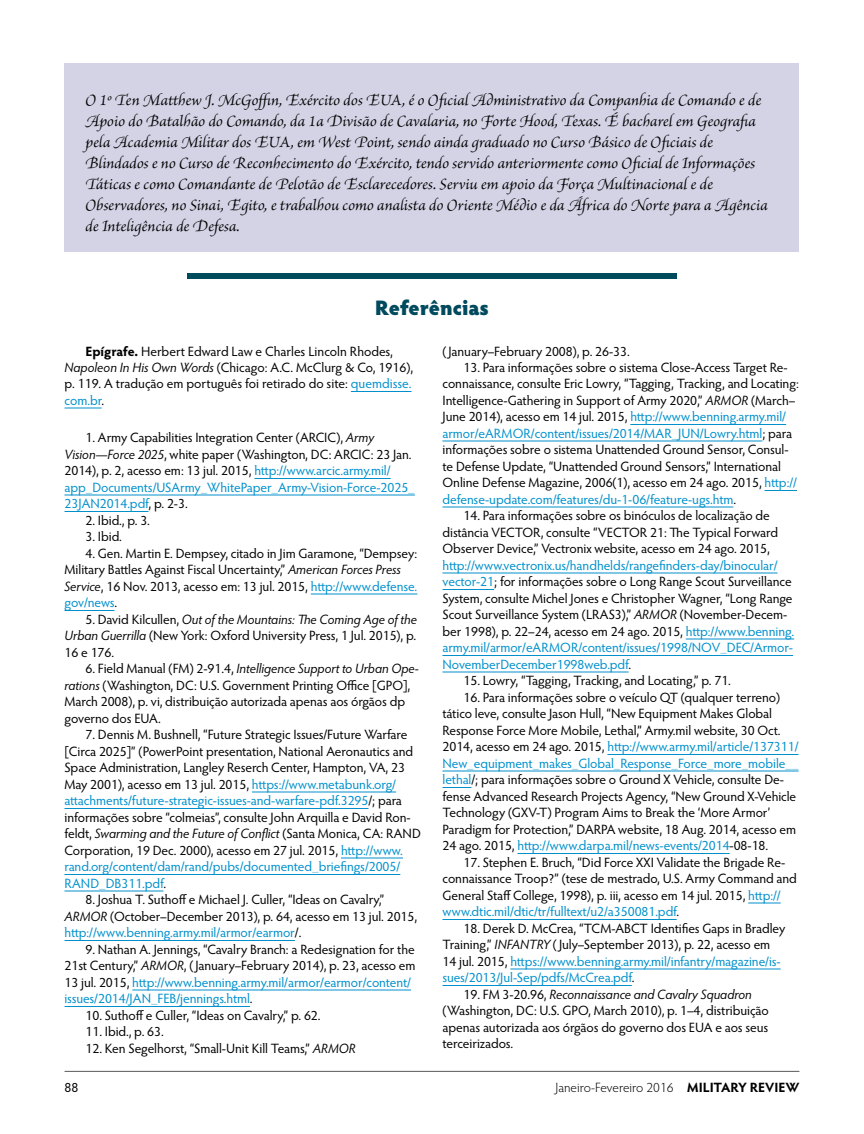
<style>
.page{position:relative;width:864px;height:1134px;background:#fff}
.page>*{position:absolute;margin:0;border:0;box-sizing:border-box;transform-origin:0 0}
.t1{font:900 21px "Hypatia Sans Pro";letter-spacing:-.01em;color:#004a5d}
.t2{font:italic 16.5px/21px "Brioso Pro";color:#000}
.t3{font:13.5px/16.5px "Hypatia Sans Pro";letter-spacing:-.005em;color:#000}
.t4{font:300 13.5px "Hypatia Sans Pro";color:#000}
.s1{font-weight:700}
.s2{font-style:italic}
.s3{color:#0090cc}
</style>
<div class="page">
<hr style="left:65px;top:1071px;width:734px;height:1px;background:#58595b">
<div style="left:187px;top:273px;width:490px;height:6px;background:#004a5d"></div>
<hr style="left:351px;top:391px;width:60px;height:1px;background:#0090cc">
<hr style="left:64px;top:408px;width:38px;height:1px;background:#0090cc">
<hr style="left:254px;top:478px;width:137px;height:1px;background:#0090cc">
<hr style="left:64px;top:495px;width:351px;height:1px;background:#0090cc">
<hr style="left:64px;top:511px;width:85px;height:1px;background:#0090cc">
<hr style="left:311px;top:594px;width:106px;height:1px;background:#0090cc">
<hr style="left:64px;top:610px;width:50px;height:1px;background:#0090cc">
<hr style="left:252px;top:792px;width:144px;height:1px;background:#0090cc">
<hr style="left:64px;top:808px;width:304px;height:1px;background:#0090cc">
<hr style="left:341px;top:858px;width:62px;height:1px;background:#0090cc">
<hr style="left:64px;top:874px;width:336px;height:1px;background:#0090cc">
<hr style="left:64px;top:891px;width:99px;height:1px;background:#0090cc">
<hr style="left:64px;top:940px;width:231px;height:1px;background:#0090cc">
<hr style="left:132px;top:990px;width:279px;height:1px;background:#0090cc">
<hr style="left:64px;top:1006px;width:186px;height:1px;background:#0090cc">
<hr style="left:630px;top:424px;width:156px;height:1px;background:#0090cc">
<hr style="left:442px;top:441px;width:320px;height:1px;background:#0090cc">
<hr style="left:765px;top:490px;width:32px;height:1px;background:#0090cc">
<hr style="left:442px;top:507px;width:291px;height:1px;background:#0090cc">
<hr style="left:442px;top:573px;width:336px;height:1px;background:#0090cc">
<hr style="left:442px;top:589px;width:52px;height:1px;background:#0090cc">
<hr style="left:686px;top:639px;width:108px;height:1px;background:#0090cc">
<hr style="left:442px;top:655px;width:351px;height:1px;background:#0090cc">
<hr style="left:442px;top:672px;width:187px;height:1px;background:#0090cc">
<hr style="left:607px;top:754px;width:192px;height:1px;background:#0090cc">
<hr style="left:442px;top:771px;width:357px;height:1px;background:#0090cc">
<svg style="left:442px;top:787px;width:29px;height:1px"></svg>
<hr style="left:518px;top:853px;width:212px;height:1px;background:#0090cc">
<hr style="left:748px;top:903px;width:33px;height:1px;background:#0090cc">
<hr style="left:442px;top:919px;width:235px;height:1px;background:#0090cc">
<hr style="left:510px;top:969px;width:271px;height:1px;background:#0090cc">
<hr style="left:442px;top:985px;width:190px;height:1px;background:#0090cc">
<div style="left:64px;top:63px;width:736px;height:189px;background:#d4d3e6"></div>
<p class="t2" style="left:86px;top:89px;width:684px">O 1o Ten Matthew J. McGoffin, Exército dos EUA, é o Oficial Administrativo da Companhia de Comando e de Apoio do Batalhão do Comando, da 1a Divisão de Cavalaria, no Forte Hood, Texas. É bacharel em Geografia pela Academia Militar dos EUA, em West Point, sendo ainda graduado no Curso Básico de Oficiais de Blindados e no Curso de Reconhecimento do Exército, tendo servido anteriormente como Oficial de Informações Táticas e como Comandante de Pelotão de Esclarecedores. Serviu em apoio da Força Multinacional e de Observadores, no Sinai, Egito, e trabalhou como analista do Oriente Médio e da África do Norte para a Agência de Inteligência de Defesa.</p>
<h1 class="t1" style="left:375px;top:292px;width:116px">Referências</h1>
<p class="t3" style="left:64px;top:342px;width:350px;text-indent:21px"><span class="s1">Epígrafe.</span> Herbert Edward Law e Charles Lincoln Rhodes, <span class="s2">Napoleon In His Own Words</span> (Chicago: A.C. McClurg &amp; Co, 1916), p. 119. A tradução em português foi retirado do site: <span class="s3">quemdisse. com.br</span>.</p>
<p class="t3" style="left:64px;top:429px;width:352px;text-indent:21px">1. Army Capabilities Integration Center (ARCIC), <span class="s2">Army Vision—Force 2025</span>, white paper (Washington, DC: ARCIC: 23 Jan.<br>2014), p. 2, acesso em: 13 jul. 2015, <span class="s3">http://www.arcic.army.mil/ app_Documents/USArmy_WhitePaper_Army-Vision-Force-2025_ 23JAN2014.pdf</span>, p. 2-3.</p>
<p class="t3" style="left:86px;top:512px;width:66px">2. Ibid., p. 3.</p>
<p class="t3" style="left:86px;top:528px;width:38px">3. Ibid.</p>
<p class="t3" style="left:64px;top:545px;width:354px;text-indent:21px">4. Gen. Martin E. Dempsey, citado in Jim Garamone, “Dempsey:<br>Military Battles Against Fiscal Uncertainty,” <span class="s2">American Forces Press Service</span>, 16 Nov. 2013, acesso em: 13 jul. 2015, <span class="s3">http://www.defense. gov/news</span>.</p>
<p class="t3" style="left:64px;top:611px;width:354px;text-align:justify;text-indent:21px">5. David Kilcullen, <span class="s2">Out of the Mountains: The Coming Age of the Urban Guerrilla</span> (New York: Oxford University Press, 1 Jul. 2015), p.<br>16 e 176.</p>
<p class="t3" style="left:64px;top:660px;width:356px;text-indent:21px">6. Field Manual (FM) 2-91.4, <span class="s2">Intelligence Support to Urban Ope&shy;rations</span> (Washington, DC: U.S. Government Printing Office [GPO], March 2008), p. vi, distribuição autorizada apenas aos órgãos dp governo dos EUA.</p>
<p class="t3" style="left:64px;top:726px;width:358px;text-indent:21px">7. Dennis M. Bushnell, “Future Strategic Issues/Future Warfare [Circa 2025]” (PowerPoint presentation, National Aeronautics and Space Administration, Langley Reserch Center, Hampton, VA, 23<br>May 2001), acesso em 13 jul. 2015, <span class="s3">https://www.metabunk.org/ attachments/future-strategic-issues-and-warfare-pdf.3295</span>/; para informações sobre “colmeias”, consulte John Arquilla e David Ron&shy;feldt, <span class="s2">Swarming and the Future of Conflict</span> (Santa Monica, CA: RAND Corporation, 19 Dec. 2000), acesso em 27 jul. 2015, <span class="s3">http://www. rand.org/content/dam/rand/pubs/documented_briefings/2005/ RAND_DB311.pdf</span>.</p>
<p class="t3" style="left:64px;top:891px;width:354px;text-indent:21px">8. Joshua T. Suthoff e Michael J. Culler, “Ideas on Cavalry,”<br><span class="s2">ARMOR</span> (October–December 2013), p. 64, acesso em 13 jul. 2015, <span class="s3">http://www.benning.army.mil/armor/earmor</span>/.</p>
<p class="t3" style="left:64px;top:941px;width:353px;text-indent:21px">9. Nathan A. Jennings, “Cavalry Branch: a Redesignation for the 21st Century,” <span class="s2">ARMOR</span>, ( January–February 2014), p. 23, acesso em 13 jul. 2015, <span class="s3">http://www.benning.army.mil/armor/earmor/content/ issues/2014/JAN_FEB/jennings.html</span>.</p>
<p class="t3" style="left:86px;top:1007px;width:237px">10. Suthoff e Culler, “Ideas on Cavalry,” p. 62.</p>
<p class="t3" style="left:86px;top:1023px;width:80px">11. Ibid., p. 63.</p>
<p class="t3" style="left:86px;top:1040px;width:272px">12. Ken Segelhorst, “Small-Unit Kill Teams,” <span class="s2">ARMOR</span></p>
<p class="t3" style="left:442px;top:342px;width:189px">( January–February 2008), p. 26-33.</p>
<p class="t3" style="left:443px;top:359px;width:358px;text-indent:21px">13. Para informações sobre o sistema Close-Access Target Re&shy;connaissance, consulte Eric Lowry, “Tagging, Tracking, and Locating:<br>Intelligence-Gathering in Support of Army 2020,” <span class="s2">ARMOR</span> (March– June 2014), acesso em 14 jul. 2015, <span class="s3">http://www.benning.army.mil/ armor/eARMOR/content/issues/2014/MAR_JUN/Lowry.html</span>; para informações sobre o sistema Unattended Ground Sensor, Consul&shy;te Defense Update, “Unattended Ground Sensors,” International Online Defense Magazine, 2006(1), acesso em 24 ago. 2015, <span class="s3">http:// defense-update.com/features/du-1-06/feature-ugs.htm</span>.</p>
<p class="t3" style="left:443px;top:507px;width:337px;text-indent:21px">14. Para informações sobre os binóculos de localização de distância VECTOR, consulte “VECTOR 21: The Typical Forward<br>Observer Device,” Vectronix website, acesso em 24 ago. 2015,</p>
<p class="t3" style="left:443px;top:557px;width:353px"><span class="s3">http://www.vectronix.us/handhelds/rangefinders-day/binocular/ vector-21</span>; for informações sobre o Long Range Scout Surveillance System, consulte Michel Jones e Christopher Wagner, “Long Range Scout Surveillance System (LRAS3),” <span class="s2">ARMOR</span> (November-Decem&shy;ber 1998), p. 22–24, acesso em 24 ago. 2015, <span class="s3">http://www.benning. army.mil/armor/eARMOR/content/issues/1998/NOV_DEC/Armor-NovemberDecember1998web.pdf</span>.</p>
<p class="t3" style="left:464px;top:672px;width:269px">15. Lowry, “Tagging, Tracking, and Locating,” p. 71.</p>
<p class="t3" style="left:443px;top:689px;width:358px;text-indent:21px">16. Para informações sobre o veículo QT (qualquer terreno) tático leve, consulte Jason Hull, “New Equipment Makes Global Response Force More Mobile, Lethal,” Army.mil website, 30 Oct.<br>2014, acesso em 24 ago. 2015, <span class="s3">http://www.army.mil/article/137311/ New_equipment_makes_Global_Response_Force_more_mobile__ lethal</span>/; para informações sobre o Ground X Vehicle, consulte De&shy;fense Advanced Research Projects Agency, “New Ground X-Vehicle Technology (GXV-T) Program Aims to Break the ‘More Armor’ Paradigm for Protection,” DARPA website, 18 Aug. 2014, acesso em 24 ago. 2015, <span class="s3">http://www.darpa.mil/news-events/2014</span>-08-18.</p>
<p class="t3" style="left:443px;top:854px;width:356px;text-indent:21px">17. Stephen E. Bruch, “Did Force XXI Validate the Brigade Re&shy;connaissance Troop?” (tese de mestrado, U.S. Army Command and General Staff College, 1998), p. iii, acesso em 14 jul. 2015, <span class="s3">http:// www.dtic.mil/dtic/tr/fulltext/u2/a350081.pdf</span>.</p>
<p class="t3" style="left:443px;top:920px;width:344px;text-indent:21px">18. Derek D. McCrea, “TCM-ABCT Identifies Gaps in Bradley Training,” <span class="s2">INFANTRY</span> ( July–September 2013), p. 22, acesso em 14 jul. 2015, <span class="s3">https://www.benning.army.mil/infantry/magazine/is&shy;sues/2013/Jul-Sep/pdfs/McCrea.pdf</span>.</p>
<p class="t3" style="left:443px;top:986px;width:328px;text-indent:21px">19. FM 3-20.96, <span class="s2">Reconnaissance and Cavalry Squadron </span>(Washington, DC: U.S. GPO, March 2010), p. 1–4, distribuição apenas autorizada aos órgãos do governo dos EUA e aos seus terceirizados.</p>
<p class="t3" style="left:64px;top:1079px;width:15px">88</p>
<p class="t4" style="left:556px;top:1079px;width:245px">Janeiro-Fevereiro 2016 <span class="s1">MILITARY REVIEW</span></p>
</div>
